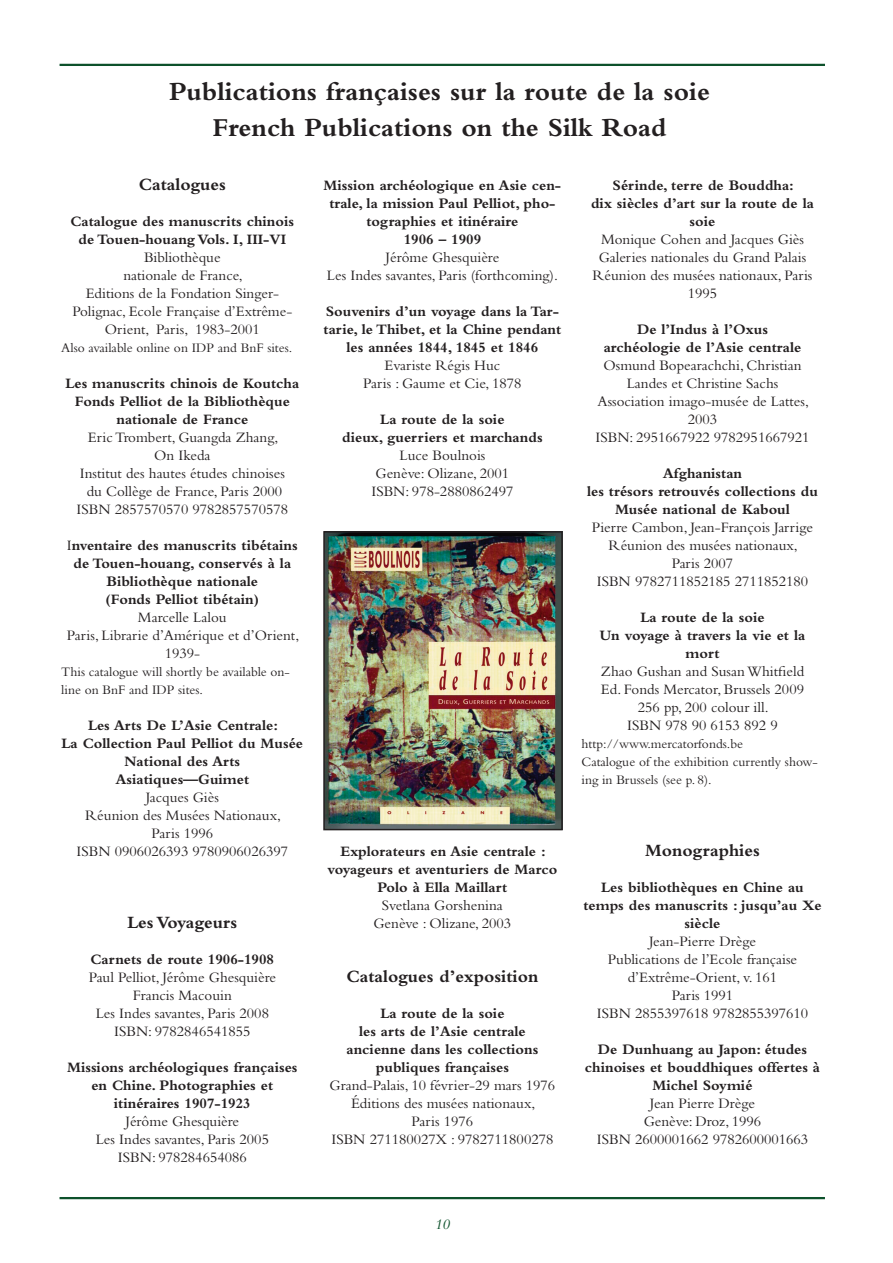
<style>
.page{position:relative;width:893px;height:1263px;background:#fff}
.page>*{position:absolute;margin:0;border:0;box-sizing:border-box;transform-origin:0 0}
.t1{font:700 27px/36px "Bembo";color:#231f20;text-align:center}
.t2{font:700 18px "Bembo";color:#231f20}
.t3{font:15px/18px "Bembo";color:#231f20;text-align:center}
.t4{font:700 15px/18px "Bembo";color:#231f20;text-align:center}
.t5{font:italic 15px "Bembo";color:#0d512b}
.t6{font:13.5px/18px "Bembo";color:#231f20}
.s1{font-weight:400}
</style>
<div class="page">
<hr style="left:60px;top:1197px;width:765px;height:2px;background:#0d512b">
<hr style="left:60px;top:64px;width:765px;height:2px;background:#0d512b">
<img style="left:326px;top:534px;width:234px;height:293px">
<div style="left:323px;top:531px;width:240px;height:299px;border:2px solid #231f20"></div>
<h1 class="t1" style="left:169px;top:73px;width:542px">Publications françaises sur la route de la soie<br>French Publications on the Silk Road</h1>
<p class="t2" style="left:139px;top:174px;width:89px">Catalogues</p>
<p class="t4" style="left:71px;top:212px;width:225px">Catalogue des manuscrits chinois de Touen-houang Vols. I, III-VI</p>
<p class="t3" style="left:72px;top:248px;width:222px">Bibliothèque<br>nationale de France,<br>Editions de la Fondation Singer-<br>Polignac, Ecole Française d’Extrême-<br>Orient, Paris, 1983-2001</p>
<p class="t6" style="left:61px;top:338px;width:233px">Also available online on IDP and BnF sites.</p>
<p class="t4" style="left:65px;top:374px;width:235px">Les manuscrits chinois de Koutcha<br>Fonds Pelliot de la Bibliothèque nationale de France</p>
<p class="t3" style="left:77px;top:428px;width:213px">Eric Trombert, Guangda Zhang,<br>On Ikeda<br>Institut des hautes études chinoises du Collège de France, Paris 2000<br>ISBN 2857570570 9782857570578</p>
<p class="t4" style="left:67px;top:536px;width:232px"><span class="s1">I</span>nventaire des manuscrits tibétains de Touen-houang, conservés à la<br>Bibliothèque nationale<br>(Fonds Pelliot tibétain)</p>
<p class="t3" style="left:67px;top:608px;width:234px">Marcelle Lalou<br>Paris, Librarie d’Amérique et d’Orient,<br>1939-</p>
<p class="t6" style="left:61px;top:662px;width:230px">This catalogue will shortly be available on&shy;line on BnF and IDP sites.</p>
<p class="t4" style="left:62px;top:716px;width:243px">Les Arts De L’Asie Centrale:<br>La Collection Paul Pelliot du Musée<br>National des Arts<br>Asiatiques—Guimet</p>
<p class="t3" style="left:77px;top:788px;width:213px">Jacques Giès<br>Réunion des Musées Nationaux,<br>Paris 1996<br>ISBN 0906026393 9780906026397</p>
<p class="t2" style="left:127px;top:912px;width:111px">Les Voyageurs</p>
<p class="t4" style="left:91px;top:950px;width:185px">Carnets de route 1906-1908</p>
<p class="t3" style="left:89px;top:968px;width:189px">Paul Pelliot, Jérôme Ghesquière<br>Francis Macouin<br>Les Indes savantes, Paris 2008<br>ISBN: 9782846541855</p>
<p class="t4" style="left:67px;top:1058px;width:232px">Missions archéologiques françaises en Chine. Photographies et itinéraires 1907-1923</p>
<p class="t3" style="left:96px;top:1112px;width:175px">Jérôme Ghesquière<br>Les Indes savantes, Paris 2005<br>ISBN: 978284654086</p>
<p class="t4" style="left:324px;top:176px;width:239px">Mission archéologique en Asie cen&shy;trale, la mission Paul Pelliot, pho&shy;tographies et itinéraire<br>1906 – 1909</p>
<p class="t3" style="left:327px;top:248px;width:233px">Jérôme Ghesquière<br>Les Indes savantes, Paris (forthcoming).</p>
<p class="t4" style="left:324px;top:302px;width:239px">Souvenirs d’un voyage dans la Tar&shy;tarie, le Thibet, et la Chine pendant les années 1844, 1845 et 1846</p>
<p class="t3" style="left:363px;top:356px;width:160px">Evariste Régis Huc<br>Paris : Gaume et Cie, 1878</p>
<p class="t4" style="left:342px;top:410px;width:202px">La route de la soie<br>dieux, guerriers et marchands</p>
<p class="t3" style="left:371px;top:446px;width:144px">Luce Boulnois<br>Genève: Olizane, 2001<br>ISBN: 978-2880862497</p>
<p class="t4" style="left:591px;top:176px;width:224px">Sérinde, terre de Bouddha:<br>dix siècles d’art sur la route de la soie</p>
<p class="t3" style="left:592px;top:230px;width:221px">Monique Cohen and Jacques Giès<br>Galeries nationales du Grand Palais<br>Réunion des musées nationaux, Paris<br>1995</p>
<p class="t4" style="left:604px;top:320px;width:199px">De l’Indus à l’Oxus archéologie de l’Asie centrale</p>
<p class="t3" style="left:596px;top:356px;width:215px">Osmund Bopearachchi, Christian<br>Landes et Christine Sachs<br>Association imago-musée de Lattes,<br>2003<br>ISBN: 2951667922 9782951667921</p>
<p class="t4" style="left:587px;top:464px;width:232px">Afghanistan<br>les trésors retrouvés collections du<br>Musée national de Kaboul</p>
<p class="t3" style="left:592px;top:518px;width:223px">Pierre Cambon, Jean-François Jarrige<br>Réunion des musées nationaux,<br>Paris 2007<br>ISBN 9782711852185 2711852180</p>
<p class="t4" style="left:600px;top:608px;width:207px">La route de la soie<br>Un voyage à travers la vie et la mort</p>
<p class="t3" style="left:601px;top:662px;width:205px">Zhao Gushan and Susan Whitfield<br>Ed. Fonds Mercator, Brussels 2009<br>256 pp, 200 colour ill.<br>ISBN 978 90 6153 892 9</p>
<p class="t6" style="left:581px;top:734px;width:238px">http://www.mercatorfonds.be<br>Catalogue of the exhibition currently show&shy;ing in Brussels (see p. 8).</p>
<p class="t4" style="left:328px;top:842px;width:231px">Explorateurs en Asie centrale : voyageurs et aventuriers de Marco<br>Polo à Ella Maillart</p>
<p class="t3" style="left:374px;top:896px;width:139px">Svetlana Gorshenina<br>Genève : Olizane, 2003</p>
<p class="t2" style="left:346px;top:966px;width:194px">Catalogues d’exposition</p>
<p class="t4" style="left:346px;top:1004px;width:193px">La route de la soie<br>les arts de l’Asie centrale ancienne dans les collections publiques françaises</p>
<p class="t3" style="left:330px;top:1076px;width:227px">Grand-Palais, 10 février-29 mars 1976<br>Éditions des musées nationaux,<br>Paris 1976<br>ISBN 271180027X : 9782711800278</p>
<p class="t2" style="left:645px;top:840px;width:116px">Monographies</p>
<p class="t4" style="left:583px;top:878px;width:240px">Les bibliothèques en Chine au temps des manuscrits : jusqu’au Xe siècle</p>
<p class="t3" style="left:597px;top:932px;width:213px">Jean-Pierre Drège<br>Publications de l’Ecole française d’Extrême-Orient, v. 161<br>Paris 1991<br>ISBN 2855397618 9782855397610</p>
<p class="t4" style="left:585px;top:1040px;width:237px">De Dunhuang au Japon: études chinoises et bouddhiques offertes à<br>Michel Soymié</p>
<p class="t3" style="left:597px;top:1094px;width:213px">Jean Pierre Drège<br>Genève: Droz, 1996<br>ISBN 2600001662 9782600001663</p>
<p class="t5" style="left:435px;top:1215px;width:17px">10</p>
</div>
